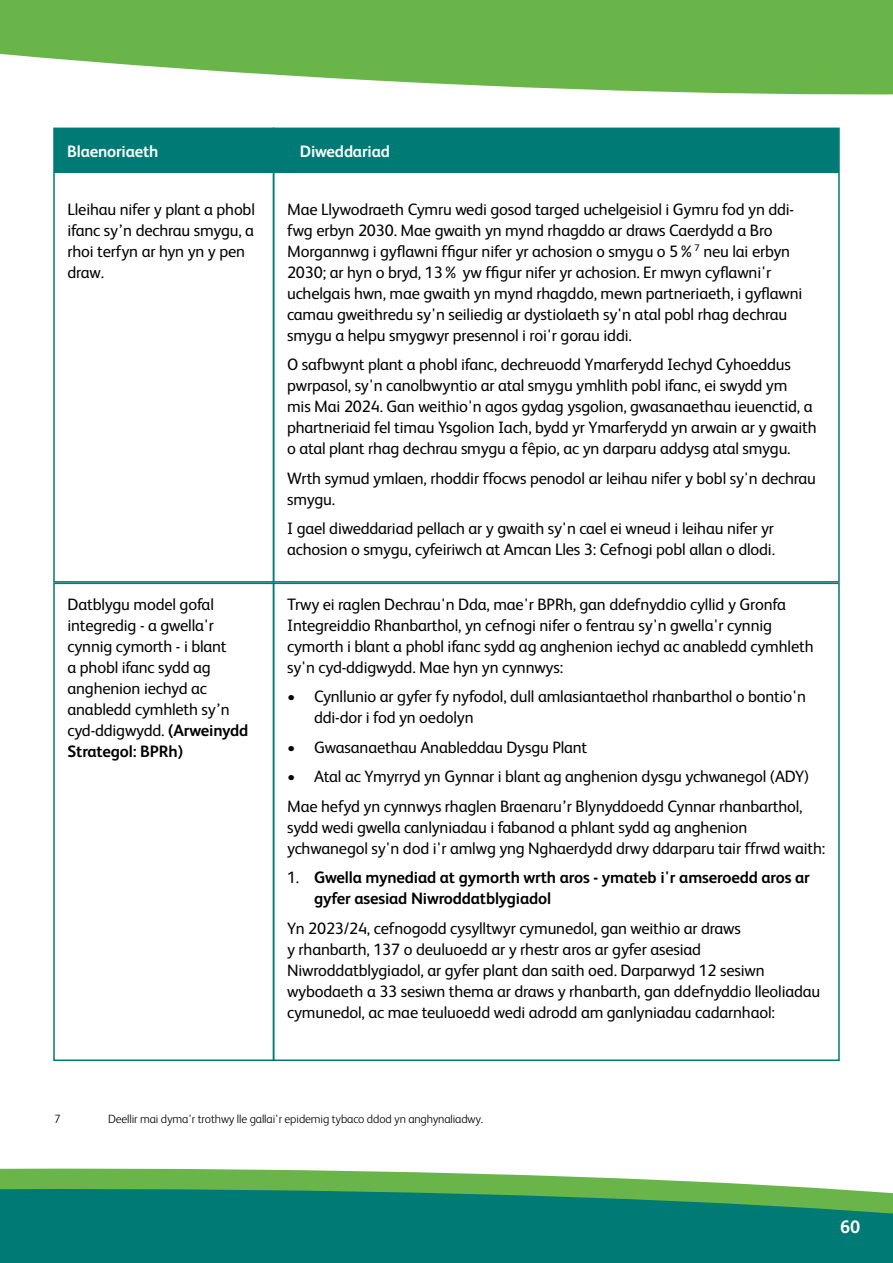
<style>
.page{position:relative;width:893px;height:1263px;background:#fff}
.page>*{position:absolute;margin:0;border:0;box-sizing:border-box;transform-origin:0 0}
.t1{font:700 18px "FS Albert";color:#fff}
.Body{font:16.5px/21px "FS Albert";letter-spacing:-.01em;color:#000}
.Body-2{font:700 16.5px/21px "FS Albert";letter-spacing:-.01em;color:#000}
.Body-3{font:700 16.5px "FS Albert";letter-spacing:-.01em;color:#fff}
.Footnote{font:300 12px "FS Albert";letter-spacing:-.01em;color:#000}
.s1{font-weight:700}
.s2{font-weight:400}
</style>
<div class="page">
<div style="left:53px;top:128px;width:221px;height:455px;border:2px solid #007a74"></div>
<div style="left:54px;top:129px;width:219px;height:44px;background:#007a74"></div>
<div style="left:274px;top:129px;width:565px;height:44px;background:#007a74"></div>
<div style="left:273px;top:583px;width:567px;height:478px;border:2px solid #007a74"></div>
<div style="left:53px;top:583px;width:221px;height:478px;border:2px solid #007a74"></div>
<svg style="left:0;top:0;width:893px;height:95px;fill:#6ab54a"></svg>
<svg style="left:0;top:1168px;width:780px;height:18px;fill:#6ab54a"></svg>
<svg style="left:0;top:1186px;width:893px;height:77px;fill:#007a74"></svg>
<p class="Body-3" style="left:67px;top:140px;width:93px">Blaenoriaeth</p>
<p class="Body-3" style="left:300px;top:140px;width:92px">Diweddariad</p>
<p class="Body" style="left:68px;top:198px;width:189px">Lleihau nifer y plant a phobl ifanc sy’n dechrau smygu, a rhoi terfyn ar hyn yn y pen draw.</p>
<p class="Body" style="left:68px;top:593px;width:182px">Datblygu model gofal integredig - a gwella'r cynnig cymorth - i blant<br>a phobl ifanc sydd ag anghenion iechyd ac anabledd cymhleth sy’n cyd-ddigwydd. <span class="s1">(Arweinydd<br>Strategol: BPRh)</span></p>
<p class="Body" style="left:287px;top:198px;width:517px">Mae Llywodraeth Cymru wedi gosod targed uchelgeisiol i Gymru fod yn ddi&shy;fwg erbyn 2030. Mae gwaith yn mynd rhagddo ar draws Caerdydd a Bro Morgannwg i gyflawni ffigur nifer yr achosion o smygu o 5%<sup>7</sup> neu lai erbyn 2030; ar hyn o bryd, 13% yw ffigur nifer yr achosion. Er mwyn cyflawni'r uchelgais hwn, mae gwaith yn mynd rhagddo, mewn partneriaeth, i gyflawni camau gweithredu sy'n seiliedig ar dystiolaeth sy'n atal pobl rhag dechrau smygu a helpu smygwyr presennol i roi'r gorau iddi.</p>
<p class="Body" style="left:287px;top:353px;width:531px">O safbwynt plant a phobl ifanc, dechreuodd Ymarferydd Iechyd Cyhoeddus pwrpasol, sy'n canolbwyntio ar atal smygu ymhlith pobl ifanc, ei swydd ym<br>mis Mai 2024. Gan weithio'n agos gydag ysgolion, gwasanaethau ieuenctid, a phartneriaid fel timau Ysgolion Iach, bydd yr Ymarferydd yn arwain ar y gwaith o atal plant rhag dechrau smygu a fêpio, ac yn darparu addysg atal smygu.</p>
<p class="Body" style="left:287px;top:467px;width:530px">Wrth symud ymlaen, rhoddir ffocws penodol ar leihau nifer y bobl sy'n dechrau smygu.</p>
<p class="Body" style="left:287px;top:517px;width:489px">I gael diweddariad pellach ar y gwaith sy'n cael ei wneud i leihau nifer yr achosion o smygu, cyfeiriwch at Amcan Lles 3: Cefnogi pobl allan o dlodi.</p>
<p class="Body" style="left:287px;top:593px;width:528px">Trwy ei raglen Dechrau'n Dda, mae'r BPRh, gan ddefnyddio cyllid y Gronfa Integreiddio Rhanbarthol, yn cefnogi nifer o fentrau sy'n gwella'r cynnig cymorth i blant a phobl ifanc sydd ag anghenion iechyd ac anabledd cymhleth sy'n cyd-ddigwydd. Mae hyn yn cynnwys:</p>
<p class="Body" style="left:314px;top:685px;width:493px;text-indent:-27px">• Cynllunio ar gyfer fy nyfodol, dull amlasiantaethol rhanbarthol o bontio'n ddi-dor i fod yn oedolyn</p>
<p class="Body" style="left:287px;top:736px;width:302px">• Gwasanaethau Anableddau Dysgu Plant</p>
<p class="Body" style="left:287px;top:765px;width:524px">• Atal ac Ymyrryd yn Gynnar i blant ag anghenion dysgu ychwanegol (ADY)</p>
<p class="Body" style="left:287px;top:795px;width:540px">Mae hefyd yn cynnwys rhaglen Braenaru’r Blynyddoedd Cynnar rhanbarthol, sydd wedi gwella canlyniadau i fabanod a phlant sydd ag anghenion ychwanegol sy'n dod i'r amlwg yng Nghaerdydd drwy ddarparu tair ffrwd waith:</p>
<p class="Body-2" style="left:314px;top:866px;width:497px;text-indent:-27px"><span class="s2">1.</span> Gwella mynediad at gymorth wrth aros - ymateb i'r amseroedd aros ar gyfer asesiad Niwroddatblygiadol</p>
<p class="Body" style="left:287px;top:917px;width:535px">Yn 2023/24, cefnogodd cysylltwyr cymunedol, gan weithio ar draws<br>y rhanbarth, 137 o deuluoedd ar y rhestr aros ar gyfer asesiad Niwroddatblygiadol, ar gyfer plant dan saith oed. Darparwyd 12 sesiwn wybodaeth a 33 sesiwn thema ar draws y rhanbarth, gan ddefnyddio lleoliadau cymunedol, ac mae teuluoedd wedi adrodd am ganlyniadau cadarnhaol:</p>
<p class="Footnote" style="left:54px;top:1111px;width:8px">7</p>
<p class="Footnote" style="left:108px;top:1111px;width:377px">Deellir mai dyma'r trothwy lle gallai'r epidemig tybaco ddod yn anghynaliadwy.</p>
<p class="t1" style="left:840px;top:1215px;width:22px">60</p>
</div>
